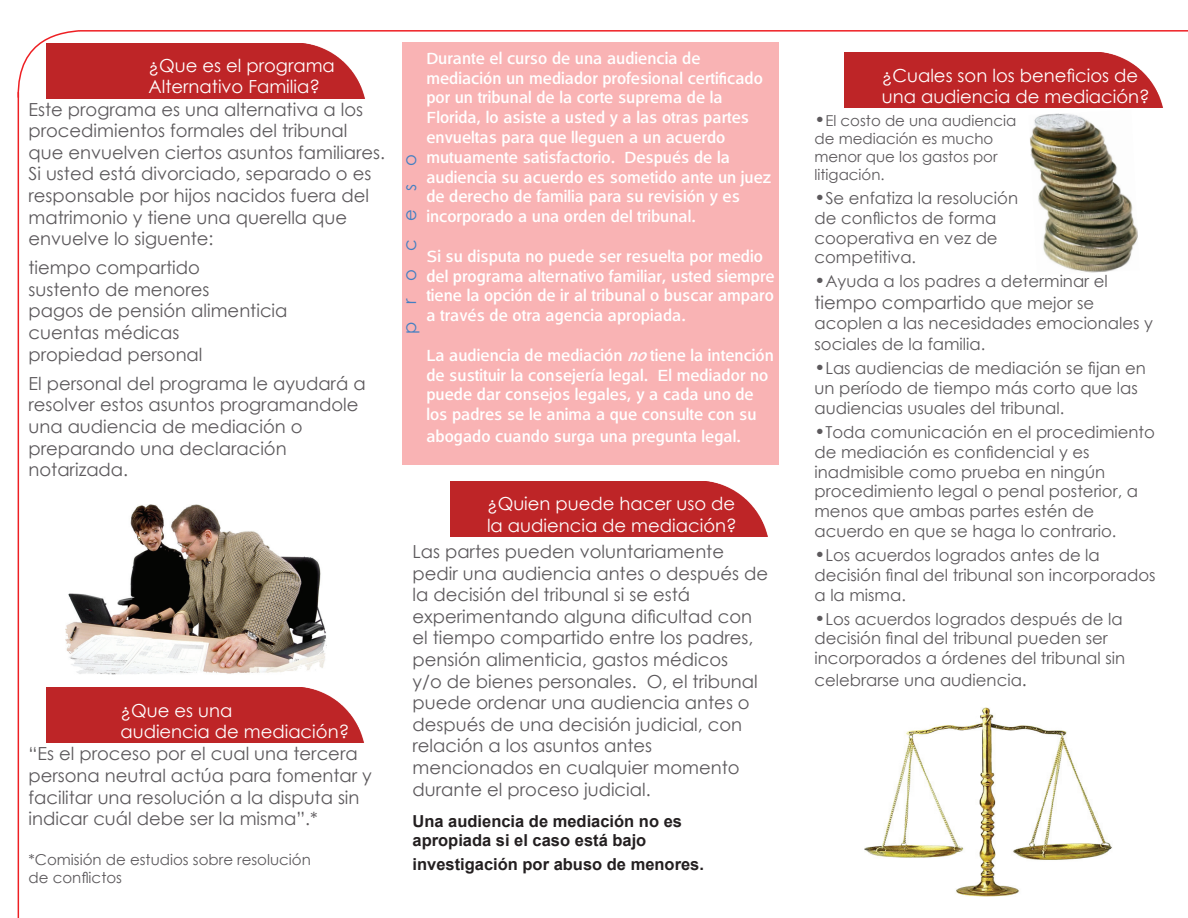
<style>
.page{position:relative;width:1188px;height:918px;background:#fff}
.page>*{position:absolute;margin:0;border:0;box-sizing:border-box;transform-origin:0 0}
.t1{font:18px/21.6px "Century Gothic";color:#5c595c}
.t2{font:18px/21.6px "Century Gothic";color:#fff}
.t3{font:18px "Century Gothic";letter-spacing:1em;color:#437fc2}
.t4{font:16.5px/19.8px "Heisei Kaku Go Std W5";color:#fff}
.t5{font:16.5px/19.8px "Century Gothic";color:#5c595c}
.t6{font:700 16.5px/19.8px "Arial";color:#231f20}
.t7{font:15px/18px "Century Gothic";color:#5c595c}
.s1{font-style:italic}
.s2{font-size:18px}
.s3{font-size:16.5px}
</style>
<div class="page">
<img style="left:864px;top:708px;width:248px;height:189px">
<div style="left:402px;top:42px;width:376px;height:423px;background:#f9b3b4"></div>
<hr style="left:79px;top:30px;width:1109px;height:2px;background:#ee1f23">
<svg style="left:17px;top:30px;width:64px;height:888px"></svg>
<div style="left:46px;top:44px;width:319px;height:55px;background:#be2527"></div>
<div style="left:450px;top:482px;width:318px;height:55px;background:#be2527"></div>
<div style="left:844px;top:53px;width:319px;height:55px;background:#be2527"></div>
<img style="left:1030px;top:113px;width:108px;height:160px">
<div style="left:46px;top:687px;width:318px;height:56px;background:#be2527"></div>
<img style="left:65px;top:505px;width:261px;height:170px">
<p class="t2" style="left:148px;top:54px;width:188px">¿Que es el programa<br>Alternativo Familia?</p>
<p class="t1" style="left:28px;top:98px;width:358px">Este programa es una alternativa a los procedimientos formales del tribunal que envuelven ciertos asuntos familiares.<br>Si usted está divorciado, separado o es responsable por hijos nacidos fuera del matrimonio y tiene una querella que envuelve lo siguente:</p>
<p class="t1" style="left:28px;top:257px;width:261px">tiempo compartido<br>sustento de menores<br>pagos de pensión alimenticia cuentas médicas<br>propiedad personal</p>
<p class="t1" style="left:28px;top:372px;width:339px">El personal del programa le ayudará a resolver estos asuntos programandole una audiencia de mediación o preparando una declaración notarizada.</p>
<p class="t2" style="left:120px;top:699px;width:230px">¿Que es una<br>audiencia de mediación?</p>
<p class="t1" style="left:28px;top:743px;width:345px">“Es el proceso por el cual una tercera persona neutral actúa para fomentar y facilitar una resolución a la disputa sin indicar cuál debe ser la misma”.*</p>
<p class="t7" style="left:28px;top:850px;width:284px">*Comisión de estudios sobre resolución de conflictos</p>
<p class="t4" style="left:426px;top:48px;width:346px">Durante el curso de una audiencia de mediación un mediador profesional certificado por un tribunal de la corte suprema de la Florida, lo asiste a usted y a las otras partes envueltas para que lleguen a un acuerdo mutuamente satisfactorio. Después de la audiencia su acuerdo es sometido ante un juez de derecho de familia para su revisión y es incorporado a una orden del tribunal.</p>
<p class="t4" style="left:426px;top:246px;width:350px">Si su disputa no puede ser resuelta por medio del programa alternativo familiar, usted siempre tiene la opción de ir al tribunal o buscar amparo a través de otra agencia apropiada.</p>
<p class="t4" style="left:426px;top:345px;width:349px">La audiencia de mediación <span class="s1">no</span>tiene la intención de sustituir la consejería legal. El mediador no puede dar consejos legales, y a cada uno de los padres se le anima a que consulte con su</p>
<p class="t4" style="left:426px;top:426px;width:316px">abogado cuando surga una pregunta legal.</p>
<p class="t3" style="left:397px;top:334px;width:181px;rotate:-90deg">proceso</p>
<p class="t2" style="left:487px;top:493px;width:251px">¿Quien puede hacer uso de la audiencia de mediación?</p>
<p class="t1" style="left:412px;top:540px;width:357px">Las partes pueden voluntariamente pedir una audiencia antes o después de la decisión del tribunal si se está experimentando alguna dificultad con el tiempo compartido entre los padres, pensión alimenticia, gastos médicos<br>y/o de bienes personales. O, el tribunal puede ordenar una audiencia antes o después de una decisión judicial, con relación a los asuntos antes mencionados en cualquier momento durante el proceso judicial.</p>
<p class="t6" style="left:412px;top:811px;width:271px">Una audiencia de mediación no es apropiada si el caso está bajo</p>
<p class="t6" style="left:412px;top:855px;width:293px">investigación por abuso de menores.</p>
<p class="t2" style="left:882px;top:64px;width:270px">¿Cuales son los beneficios de una audiencia de mediación?</p>
<p class="t7" style="left:814px;top:111px;width:203px"><span class="s2">•</span>El costo de una audiencia de mediación es mucho menor que los gastos por litigación.</p>
<p class="t5" style="left:814px;top:188px;width:205px"><span class="s2">•</span>Se enfatiza la resolución de conflictos de forma cooperativa en vez de competitiva.</p>
<p class="t5" style="left:814px;top:271px;width:295px"><span class="s2">•</span>Ayuda a los padres a determinar el</p>
<p class="t1" style="left:814px;top:291px;width:281px">tiempo compartido <span class="s3">que mejor se</span></p>
<p class="t5" style="left:814px;top:312px;width:340px;line-height:21.6px">acoplen a las necesidades emocionales y sociales de la familia.</p>
<p class="t5" style="left:814px;top:358px;width:333px"><span class="s2">•</span>Las audiencias de mediación se fijan en un período de tiempo más corto que las audiencias usuales del tribunal.</p>
<p class="t5" style="left:814px;top:422px;width:342px"><span class="s2">•</span>Toda comunicación en el procedimiento de mediación es confidencial y es inadmisible como prueba en ningún procedimiento legal o penal posterior, a menos que ambas partes estén de acuerdo en que se haga lo contrario.</p>
<p class="t5" style="left:814px;top:545px;width:343px"><span class="s2">•</span>Los acuerdos logrados antes de la decisión final del tribunal son incorporados a la misma.</p>
<p class="t5" style="left:814px;top:608px;width:312px"><span class="s2">•</span>Los acuerdos logrados después de la decisión final del tribunal pueden ser incorporados a órdenes del tribunal sin</p>
<p class="t5" style="left:814px;top:670px;width:214px">celebrarse una audiencia<span class="s2">.</span></p>
</div>
